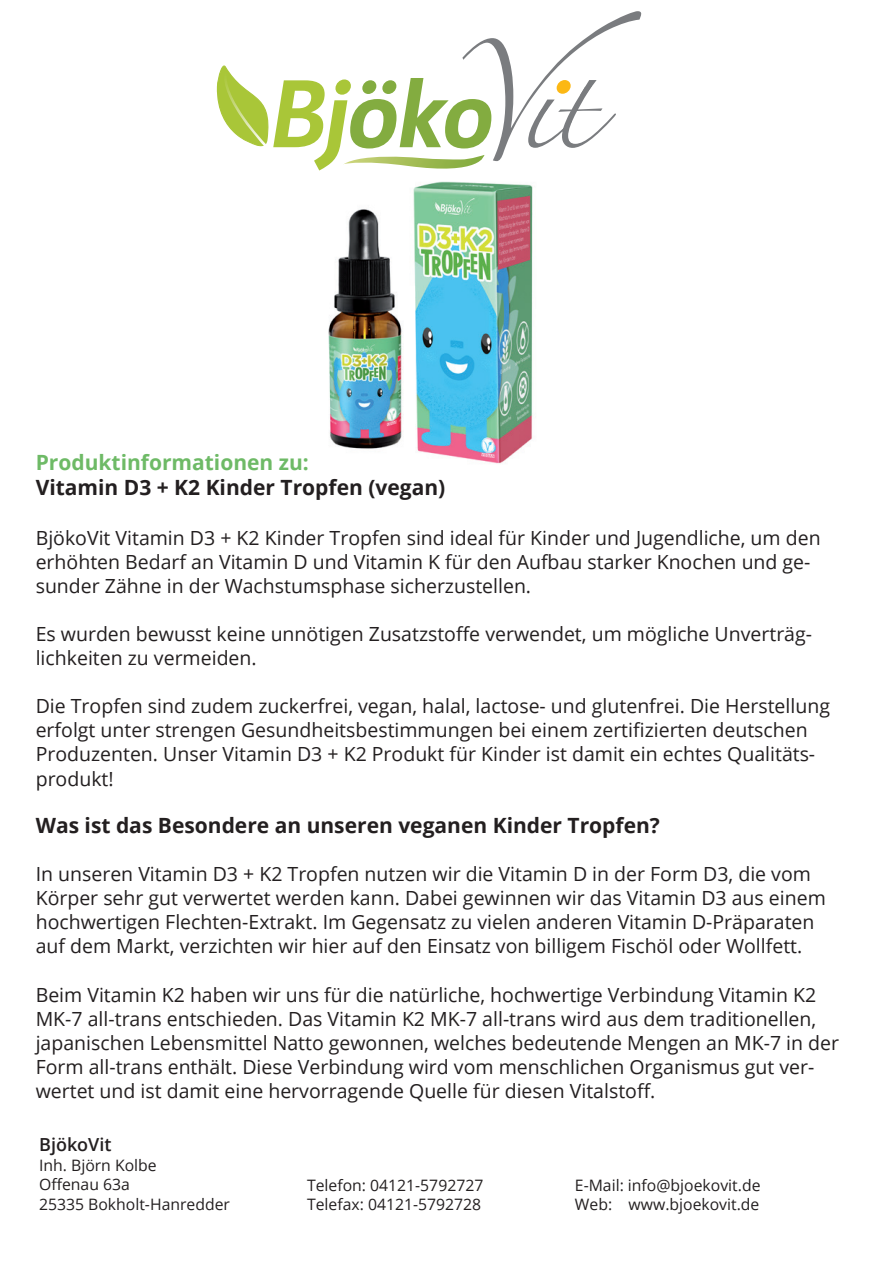
<style>
.page{position:relative;width:893px;height:1263px;background:#fff}
.page>*{position:absolute;margin:0;border:0;box-sizing:border-box;transform-origin:0 0}
.t1{font:700 21px "Open Sans";color:#231f20}
.t2{font:700 21px "Open Sans";color:#6eba66}
.t3{font:19.5px/24px "Open Sans";color:#231f20}
.t4{font:600 18px "Open Sans";color:#231f20}
.t5{font:15.75px/19.5px "Open Sans";color:#231f20}
</style>
<div class="page">
<svg style="left:217px;top:11px;width:424px;height:160px"></svg>
<img style="left:328px;top:181px;width:205px;height:283px">
<p class="t2" style="left:36px;top:448px;width:275px">Produktinformationen zu:</p>
<p class="t1" style="left:36px;top:473px;width:411px">Vitamin D3 + K2 Kinder Tropfen (vegan)</p>
<p class="t3" style="left:36px;top:526px;width:786px">BjökoVit Vitamin D3 + K2 Kinder Tropfen sind ideal für Kinder und Jugendliche, um den erhöhten Bedarf an Vitamin D und Vitamin K für den Aufbau starker Knochen und ge&shy;sunder Zähne in der Wachstumsphase sicherzustellen.</p>
<p class="t3" style="left:36px;top:622px;width:778px">Es wurden bewusst keine unnötigen Zusatzstoffe verwendet, um mögliche Unverträg&shy;lichkeiten zu vermeiden.</p>
<p class="t3" style="left:36px;top:694px;width:796px">Die Tropfen sind zudem zuckerfrei, vegan, halal, lactose- und glutenfrei. Die Herstellung erfolgt unter strengen Gesundheitsbestimmungen bei einem zertifizierten deutschen Produzenten. Unser Vitamin D3 + K2 Produkt für Kinder ist damit ein echtes Qualitäts&shy;produkt!</p>
<p class="t1" style="left:36px;top:811px;width:626px">Was ist das Besondere an unseren veganen Kinder Tropfen?</p>
<p class="t3" style="left:36px;top:862px;width:792px">In unseren Vitamin D3 + K2 Tropfen nutzen wir die Vitamin D in der Form D3, die vom Körper sehr gut verwertet werden kann. Dabei gewinnen wir das Vitamin D3 aus einem hochwertigen Flechten-Extrakt. Im Gegensatz zu vielen anderen Vitamin D-Präparaten auf dem Markt, verzichten wir hier auf den Einsatz von billigem Fischöl oder Wollfett.</p>
<p class="t3" style="left:36px;top:982px;width:805px">Beim Vitamin K2 haben wir uns für die natürliche, hochwertige Verbindung Vitamin K2<br>MK-7 all-trans entschieden. Das Vitamin K2 MK-7 all-trans wird aus dem traditionellen, japanischen Lebensmittel Natto gewonnen, welches bedeutende Mengen an MK-7 in der Form all-trans enthält. Diese Verbindung wird vom menschlichen Organismus gut ver&shy;wertet und ist damit eine hervorragende Quelle für diesen Vitalstoff.</p>
<p class="t4" style="left:39px;top:1132px;width:74px">BjökoVit</p>
<p class="t5" style="left:39px;top:1155px;width:192px">Inh. Björn Kolbe<br>Offenau 63a<br>25335 Bokholt-Hanredder</p>
<p class="t5" style="left:307px;top:1175px;width:178px">Telefon: 04121-5792727<br>Telefax: 04121-5792728</p>
<p class="t5" style="left:575px;top:1175px;width:187px">E-Mail: info@bjoekovit.de<br>Web: www.bjoekovit.de</p>
</div>
